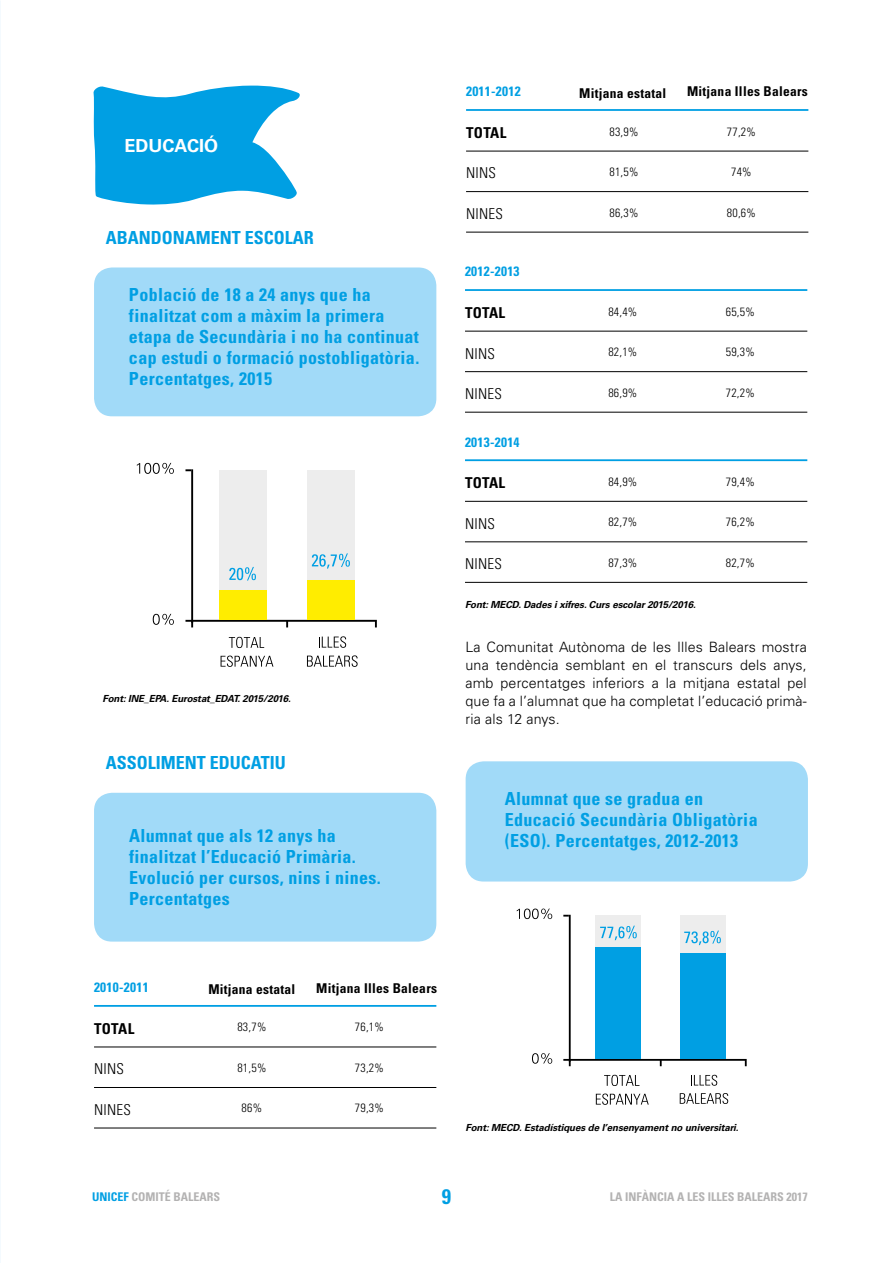
<style>
.page{position:relative;width:893px;height:1263px;background:#fff}
.page>*{position:absolute;margin:0;border:0;box-sizing:border-box;transform-origin:0 0}
.t1{font:700 condensed 21px "Univers";color:#009fe3}
.t2{font:700 condensed 18px/21px "Univers";letter-spacing:.02em;color:#009fe3}
.t3{font:700 condensed 18px "Univers";color:#009fe3}
.t4{font:700 18px "Univers";color:#fff}
.t5{font:300 condensed 15px "Univers";letter-spacing:.02em;color:#000}
.t6{font:700 condensed 15px "Univers";letter-spacing:.02em;color:#000}
.t7{font:300 14.25px/18px "Univers";letter-spacing:.01em;color:#000;text-align:justify}
.t8{font:700 condensed 13.5px "Univers";letter-spacing:.02em;color:#000}
.t9{font:700 condensed 13.5px "Univers";letter-spacing:.02em;color:#009fe3}
.t10{font:300 condensed 12px "Univers";letter-spacing:.02em;color:#000}
.t11{font:700 condensed 12px "Univers";color:#b3b2b2}
.t12{font:italic 700 9.75px "Univers";letter-spacing:-.01em;color:#000}
.s1{color:#009fe3}
</style>
<div class="page">
<div style="left:94px;top:267px;width:342px;height:149px;background:#a1daf8;border-radius:18px"></div>
<div style="left:94px;top:793px;width:342px;height:148px;background:#a1daf8;border-radius:18px"></div>
<div style="left:307px;top:470px;width:48px;height:150px;background:#ededed"></div>
<hr style="left:191px;top:470px;width:2px;height:152px;background:#000">
<svg style="left:185px;top:469px;width:6px;height:2px"></svg>
<hr style="left:191px;top:620px;width:186px;height:2px;background:#000">
<svg style="left:185px;top:620px;width:8px;height:7px"></svg>
<div style="left:219px;top:470px;width:48px;height:150px;background:#ededed"></div>
<div style="left:219px;top:590px;width:48px;height:30px;background:#ffed00"></div>
<div style="left:307px;top:580px;width:48px;height:40px;background:#ffed00"></div>
<svg style="left:319px;top:636px;width:27px;height:12px"></svg>
<svg style="left:307px;top:655px;width:51px;height:12px"></svg>
<svg style="left:137px;top:463px;width:37px;height:11px"></svg>
<svg style="left:153px;top:614px;width:21px;height:11px"></svg>
<svg style="left:229px;top:567px;width:27px;height:13px"></svg>
<svg style="left:312px;top:553px;width:38px;height:16px"></svg>
<hr style="left:94px;top:1046px;width:342px;height:1px;background:#000">
<hr style="left:94px;top:1087px;width:342px;height:1px;background:#000">
<hr style="left:94px;top:1127px;width:342px;height:1px;background:#000">
<hr style="left:466px;top:151px;width:342px;height:1px;background:#000">
<hr style="left:466px;top:191px;width:342px;height:1px;background:#000">
<hr style="left:466px;top:232px;width:342px;height:1px;background:#000">
<hr style="left:94px;top:1005px;width:342px;height:2px;background:#009fe3">
<hr style="left:466px;top:109px;width:342px;height:2px;background:#009fe3">
<svg style="left:93px;top:85px;width:207px;height:120px"></svg>
<hr style="left:465px;top:331px;width:342px;height:1px;background:#000">
<hr style="left:465px;top:371px;width:342px;height:1px;background:#000">
<hr style="left:465px;top:412px;width:342px;height:1px;background:#000">
<hr style="left:465px;top:501px;width:342px;height:1px;background:#000">
<hr style="left:465px;top:541px;width:342px;height:1px;background:#000">
<hr style="left:465px;top:582px;width:342px;height:1px;background:#000">
<hr style="left:465px;top:289px;width:342px;height:2px;background:#009fe3">
<hr style="left:465px;top:459px;width:342px;height:2px;background:#009fe3">
<div style="left:466px;top:761px;width:342px;height:120px;background:#a1daf8;border-radius:18px"></div>
<div style="left:680px;top:916px;width:45px;height:143px;background:#ededed"></div>
<hr style="left:569px;top:916px;width:2px;height:145px;background:#000">
<hr style="left:569px;top:1059px;width:178px;height:2px;background:#000">
<svg style="left:563px;top:1059px;width:8px;height:7px"></svg>
<div style="left:595px;top:916px;width:46px;height:143px;background:#ededed"></div>
<div style="left:595px;top:948px;width:46px;height:111px;background:#009fe3"></div>
<div style="left:680px;top:953px;width:45px;height:106px;background:#009fe3"></div>
<svg style="left:691px;top:1075px;width:26px;height:11px"></svg>
<svg style="left:680px;top:1093px;width:48px;height:11px"></svg>
<svg style="left:517px;top:908px;width:35px;height:11px"></svg>
<svg style="left:532px;top:1053px;width:20px;height:11px"></svg>
<svg style="left:600px;top:926px;width:37px;height:14px"></svg>
<svg style="left:684px;top:930px;width:37px;height:15px"></svg>
<svg style="left:229px;top:637px;width:35px;height:11px"></svg>
<svg style="left:221px;top:656px;width:52px;height:11px"></svg>
<svg style="left:604px;top:1075px;width:35px;height:11px"></svg>
<svg style="left:596px;top:1093px;width:53px;height:12px"></svg>
<p class="t4" style="left:124px;top:135px;width:95px">EDUCACIÓ</p>
<p class="t3" style="left:106px;top:227px;width:210px">ABANDONAMENT ESCOLAR</p>
<p class="t2" style="left:129px;top:284px;width:292px">Població de 18 a 24 anys que ha finalitzat com a màxim la primera etapa de Secundària i no ha continuat cap estudi o formació postobligatòria.<br>Percentatges, 2015</p>
<p class="t12" style="left:103px;top:693px;width:190px">Font: INE_EPA. Eurostat_EDAT. 2015/2016.</p>
<p class="t3" style="left:106px;top:751px;width:181px">ASSOLIMENT EDUCATIU</p>
<p class="t2" style="left:129px;top:825px;width:253px">Alumnat que als 12 anys ha finalitzat l’Educació Primària.<br>Evolució per cursos, nins i nines.<br>Percentatges</p>
<p class="t9" style="left:466px;top:83px;width:56px">2011-2012</p>
<p class="t6" style="left:466px;top:123px;width:42px">TOTAL</p>
<p class="t5" style="left:466px;top:164px;width:32px">NINS</p>
<p class="t5" style="left:466px;top:205px;width:39px">NINES</p>
<p class="t9" style="left:465px;top:263px;width:56px">2012-2013</p>
<p class="t6" style="left:465px;top:303px;width:42px">TOTAL</p>
<p class="t5" style="left:465px;top:344px;width:32px">NINS</p>
<p class="t5" style="left:465px;top:385px;width:39px">NINES</p>
<p class="t9" style="left:465px;top:433px;width:56px">2013-2014</p>
<p class="t6" style="left:465px;top:474px;width:42px">TOTAL</p>
<p class="t5" style="left:465px;top:514px;width:32px">NINS</p>
<p class="t5" style="left:465px;top:555px;width:39px">NINES</p>
<p class="t8" style="left:579px;top:84px;width:89px">Mitjana estatal</p>
<p class="t8" style="left:687px;top:83px;width:122px">Mitjana Illes Balears</p>
<p class="t10" style="left:609px;top:124px;width:30px">83,9%</p>
<p class="t10" style="left:609px;top:165px;width:30px">81,5%</p>
<p class="t10" style="left:609px;top:205px;width:30px">86,3%</p>
<p class="t10" style="left:608px;top:304px;width:30px">84,4%</p>
<p class="t10" style="left:608px;top:345px;width:30px">82,1%</p>
<p class="t10" style="left:608px;top:385px;width:30px">86,9%</p>
<p class="t10" style="left:608px;top:474px;width:30px">84,9%</p>
<p class="t10" style="left:608px;top:515px;width:30px">82,7%</p>
<p class="t10" style="left:608px;top:555px;width:30px">87,3%</p>
<p class="t10" style="left:727px;top:124px;width:30px">77,2%</p>
<p class="t10" style="left:731px;top:165px;width:22px">74%</p>
<p class="t10" style="left:727px;top:205px;width:30px">80,6%</p>
<p class="t10" style="left:726px;top:304px;width:30px">65,5%</p>
<p class="t10" style="left:726px;top:345px;width:30px">59,3%</p>
<p class="t10" style="left:726px;top:385px;width:30px">72,2%</p>
<p class="t10" style="left:726px;top:474px;width:30px">79,4%</p>
<p class="t10" style="left:726px;top:515px;width:30px">76,2%</p>
<p class="t10" style="left:726px;top:555px;width:30px">82,7%</p>
<p class="t12" style="left:465px;top:598px;width:232px">Font: MECD. Dades i xifres. Curs escolar 2015/2016.</p>
<p class="t7" style="left:466px;top:638px;width:343px">La Comunitat Autònoma de les Illes Balears mostra una tendència semblant en el transcurs dels anys, amb percentatges inferiors a la mitjana estatal pel que fa a l’alumnat que ha completat l’educació primà&shy;ria als 12 anys.</p>
<p class="t2" style="left:505px;top:788px;width:254px">Alumnat que se gradua en<br>Educació Secundària Obligatòria (ESO). Percentatges, 2012-2013</p>
<p class="t9" style="left:94px;top:979px;width:56px">2010-2011</p>
<p class="t6" style="left:94px;top:1019px;width:42px">TOTAL</p>
<p class="t5" style="left:94px;top:1060px;width:32px">NINS</p>
<p class="t5" style="left:94px;top:1100px;width:39px">NINES</p>
<p class="t8" style="left:208px;top:981px;width:89px">Mitjana estatal</p>
<p class="t8" style="left:316px;top:979px;width:122px">Mitjana Illes Balears</p>
<p class="t10" style="left:237px;top:1020px;width:30px">83,7%</p>
<p class="t10" style="left:237px;top:1060px;width:30px">81,5%</p>
<p class="t10" style="left:242px;top:1101px;width:22px">86%</p>
<p class="t10" style="left:355px;top:1020px;width:30px">76,1%</p>
<p class="t10" style="left:355px;top:1060px;width:30px">73,2%</p>
<p class="t10" style="left:355px;top:1101px;width:30px">79,3%</p>
<p class="t12" style="left:466px;top:1122px;width:274px">Font: MECD. Estadístiques de l’ensenyament no universitari.</p>
<p class="t11" style="left:92px;top:1189px;width:130px"><span class="s1">UNICEF</span> COMITÉ BALEARS</p>
<p class="t1" style="left:442px;top:1184px;width:11px">9</p>
<p class="t11" style="left:610px;top:1189px;width:199px">LA INFÀNCIA A LES ILLES BALEARS 2017</p>
</div>
